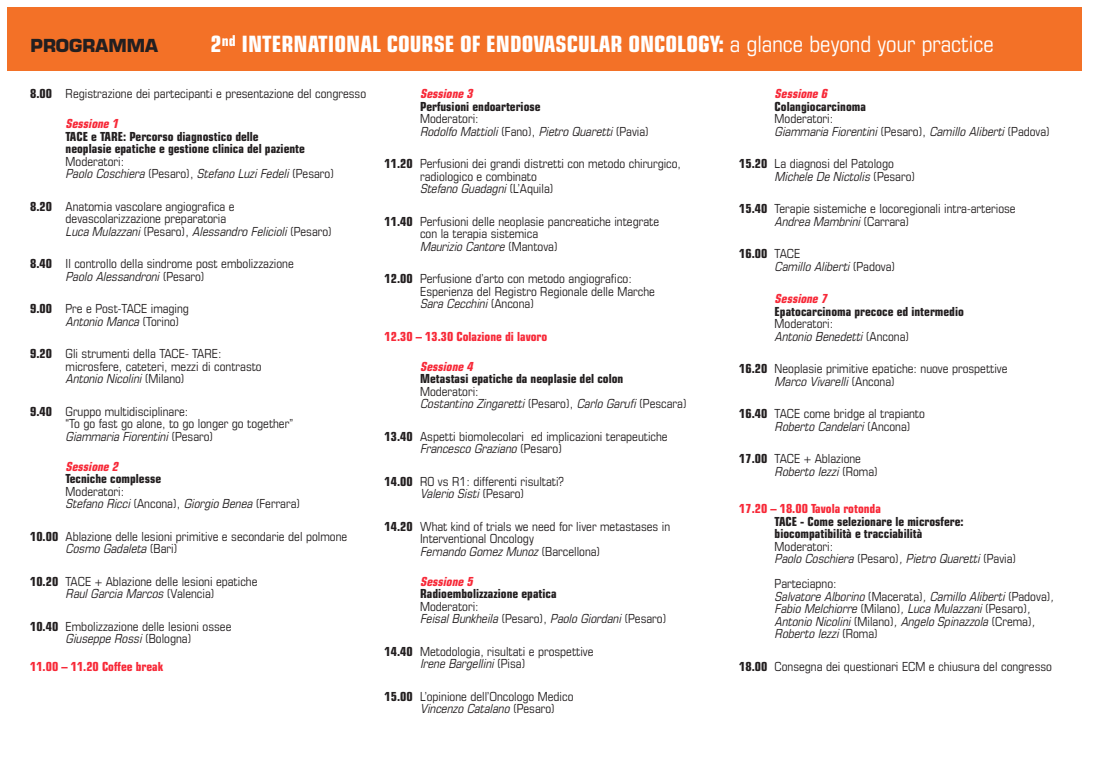
<style>
.page{position:relative;width:1099px;height:780px;background:#fff}
.page>*{position:absolute;margin:0;border:0;box-sizing:border-box;transform-origin:0 0}
.t1{font:700 condensed 22.5px "Eurostile LT Std";color:#fff}
.t2{font:700 17.5px "Eurostile LT Std";color:#231f20}
.t3{font:condensed 12.5px/12.5px "Eurostile LT Std";color:#231f20}
.t4{font:italic condensed 12.5px/12.5px "Eurostile LT Std";color:#231f20}
.t5{font:700 condensed 12.5px/12.5px "Eurostile LT Std";color:#231f20}
.t6{font:700 condensed 12.5px "Eurostile LT Std";color:#f72938}
.t7{font:italic 700 condensed 12.5px "Eurostile LT Std";color:#f72938}
.s1{font-weight:400}
.s2{font-weight:700}
.s3{font-style:normal}
.s4{font-style:italic}
.s5{font-weight:700;font-style:normal}
</style>
<div class="page">
<div style="left:7px;top:7px;width:1074px;height:64px;background:#f37127"></div>
<h2 class="t2" style="left:31px;top:39px;width:129px">PROGRAMMA</h2>
<h1 class="t1" style="left:211px;top:36px;width:784px">2<sup>nd</sup> INTERNATIONAL COURSE OF ENDOVASCULAR ONCOLOGY: <span class="s1">a glance beyond your practice</span></h1>
<p class="t3" style="left:30px;top:88px;width:337px"><span class="s2">8.00</span> Registrazione dei partecipanti e presentazione del congresso</p>
<p class="t7" style="left:66px;top:119px;width:56px">Sessione 1</p>
<p class="t5" style="left:66px;top:131px;width:241px">TACE e TARE: Percorso diagnostico delle neoplasie epatiche e gestione clinica del paziente</p>
<p class="t4" style="left:66px;top:156px;width:270px"><span class="s3">Moderatori:<br></span>Paolo Coschiera <span class="s3">( P e s a r o ) ,</span> Stefano Luzi Fedeli <span class="s3">( P e s a r o )</span></p>
<p class="t3" style="left:66px;top:201px;width:268px;text-indent:-35px"><span class="s2">8.20</span> Anatomia vascolare angiografica e devascolarizzazione preparatoria<br><span class="s4">Luca Mulazzani</span> ( P e s a r o ) , <span class="s4">Alessandro Felicioli</span> ( P e s a r o )</p>
<p class="t3" style="left:66px;top:258px;width:230px;text-indent:-35px"><span class="s2">8.40</span> Il controllo della sindrome post embolizzazione<br><span class="s4">Paolo Alessandroni</span> ( P e s a r o )</p>
<p class="t3" style="left:66px;top:303px;width:125px;text-indent:-35px"><span class="s2">9.00</span> Pre e Post-TACE imaging<br><span class="s4">Antonio Manca</span> ( To r i n o )</p>
<p class="t3" style="left:66px;top:348px;width:198px;text-indent:-35px"><span class="s2">9.20</span> Gli strumenti della TACE- TARE: microsfere, cateteri, mezzi di contrasto<br><span class="s4">Antonio Nicolini</span> ( M i l a n o )</p>
<p class="t3" style="left:66px;top:406px;width:229px;text-indent:-35px"><span class="s2">9.40</span> Gruppo multidisciplinare:<br>“To go fast go alone, to go longer go together”<br><span class="s4">Giammaria Fiorentini</span> ( P e s a r o )</p>
<p class="t7" style="left:66px;top:461px;width:56px">Sessione 2</p>
<p class="t5" style="left:66px;top:473px;width:97px">Tecniche complesse</p>
<p class="t3" style="left:66px;top:486px;width:236px">Moderatori:<br><span class="s4">Stefano Ricci</span> ( A n c o n a ) , <span class="s4">Giorgio Benea</span> ( F e r r a r a )</p>
<p class="t3" style="left:66px;top:531px;width:283px;text-indent:-35px"><span class="s2">10.00</span> Ablazione delle lesioni primitive e secondarie del polmone<br><span class="s4">Cosmo Gadaleta</span> ( B a r i )</p>
<p class="t3" style="left:66px;top:576px;width:193px;text-indent:-35px"><span class="s2">10.20</span> TACE + Ablazione delle lesioni epatiche<br><span class="s4">Raul Garcia Marcos</span> ( Va l e n c i a )</p>
<p class="t3" style="left:30px;top:621px;width:203px;text-align:center"><span class="s2">10.40</span> Embolizzazione delle lesioni ossee<br><span class="s4">Giuseppe Rossi</span> ( B o l o g n a )</p>
<p class="t6" style="left:30px;top:661px;width:134px">11.00 – 11.20 Coffee break</p>
<p class="t7" style="left:420px;top:89px;width:56px">Sessione 3</p>
<p class="t5" style="left:420px;top:101px;width:122px">Perfusioni endoarteriose</p>
<p class="t4" style="left:420px;top:113px;width:230px"><span class="s3">Moderatori:<br></span>Rodolfo Mattioli <span class="s3">( F a n o ) ,</span> Pietro Quaretti <span class="s3">( P a v i a )</span></p>
<p class="t3" style="left:420px;top:158px;width:262px;text-indent:-35px"><span class="s2">11.20</span> Perfusioni dei grandi distretti con metodo chirurgico, radiologico e combinato<br><span class="s4">Stefano Guadagni</span> ( L’ A q u i l a )</p>
<p class="t3" style="left:420px;top:216px;width:240px;text-indent:-35px"><span class="s2">11.40</span> Perfusioni delle neoplasie pancreatiche integrate con la terapia sistemica<br><span class="s4">Maurizio Cantore</span> ( M a n t o v a )</p>
<p class="t3" style="left:420px;top:273px;width:236px;text-indent:-35px"><span class="s2">12.00</span> Perfusione d’arto con metodo angiografico:<br>Esperienza del Registro Regionale delle Marche<br><span class="s4">Sara Cecchini</span> ( A n c o n a )</p>
<p class="t6" style="left:384px;top:331px;width:164px">12.30 – 13.30 Colazione di lavoro</p>
<p class="t7" style="left:420px;top:361px;width:56px">Sessione 4</p>
<p class="t5" style="left:420px;top:373px;width:205px">Metastasi epatiche da neoplasie del colon</p>
<p class="t4" style="left:420px;top:386px;width:268px"><span class="s3">Moderatori:<br></span>Costantino Zingaretti <span class="s3">( P e s a r o ) ,</span> Carlo Garufi <span class="s3">( P e s c a r a )</span></p>
<p class="t3" style="left:420px;top:431px;width:249px;text-indent:-35px"><span class="s2">13.40</span> Aspetti biomolecolari ed implicazioni terapeutiche<br><span class="s4">Francesco Graziano</span> ( P e s a r o )</p>
<p class="t3" style="left:384px;top:476px;width:181px;text-align:center"><span class="s2">14.00</span> R0 vs R1: differenti risultati?<br><span class="s4">Valerio Sisti</span> ( P e s a r o )</p>
<p class="t3" style="left:420px;top:521px;width:252px;text-indent:-35px"><span class="s2">14.20</span> What kind of trials we need for liver metastases in<br>Interventional Oncology<br><span class="s4">Fernando Gomez Munoz</span> ( B a r c e l l o n a )</p>
<p class="t7" style="left:420px;top:576px;width:56px">Sessione 5</p>
<p class="t5" style="left:420px;top:588px;width:138px">Radioembolizzazione epatica</p>
<p class="t3" style="left:420px;top:601px;width:248px">Moderatori:<br><span class="s4">Feisal Bunkheila</span> ( P e s a r o ) , <span class="s4">Paolo Giordani</span> ( P e s a r o )</p>
<p class="t3" style="left:420px;top:646px;width:175px;text-indent:-35px"><span class="s2">14.40</span> Metodologia, risultati e prospettive<br><span class="s4">Irene Bargellini</span> ( P i s a )</p>
<p class="t3" style="left:420px;top:691px;width:155px;text-indent:-35px"><span class="s2">15.00</span> L’opinione dell’Oncologo Medico<br><span class="s4">Vincenzo Catalano</span> ( P e s a r o )</p>
<p class="t7" style="left:774px;top:89px;width:56px">Sessione 6</p>
<p class="t5" style="left:774px;top:101px;width:93px">Colangiocarcinoma</p>
<p class="t4" style="left:774px;top:113px;width:277px"><span class="s3">Moderatori:<br></span>Giammaria Fiorentini <span class="s3">( P e s a r o ) ,</span> Camillo Aliberti <span class="s3">( P a d o v a )</span></p>
<p class="t3" style="left:774px;top:158px;width:142px;text-indent:-35px"><span class="s2">15.20</span> La diagnosi del Patologo<br><span class="s4">Michele De Nictolis</span> ( P e s a r o )</p>
<p class="t3" style="left:774px;top:203px;width:242px;text-indent:-35px"><span class="s2">15.40</span> Terapie sistemiche e locoregionali intra-arteriose<br><span class="s4">Andrea Mambrini</span> ( C a r r a r a )</p>
<p class="t4" style="left:774px;top:248px;width:122px;text-indent:-35px"><span class="s5">16.00</span> <span class="s3">TACE<br></span>Camillo Aliberti <span class="s3">( P a d o v a )</span></p>
<p class="t7" style="left:774px;top:294px;width:56px">Sessione 7</p>
<p class="t5" style="left:774px;top:306px;width:191px">Epatocarcinoma precoce ed intermedio</p>
<p class="t3" style="left:774px;top:318px;width:136px">Moderatori:<br><span class="s4">Antonio Benedetti</span> ( A n c o n a )</p>
<p class="t3" style="left:774px;top:363px;width:234px;text-indent:-35px"><span class="s2">16.20</span> Neoplasie primitive epatiche: nuove prospettive<br><span class="s4">Marco Vivarelli</span> ( A n c o n a )</p>
<p class="t3" style="left:774px;top:408px;width:152px;text-indent:-35px"><span class="s2">16.40</span> TACE come bridge al trapianto<br><span class="s4">Roberto Candelari</span> ( A n c o n a )</p>
<p class="t3" style="left:774px;top:453px;width:105px;text-indent:-35px"><span class="s2">17.00</span> TACE + Ablazione<br><span class="s4">Roberto Iezzi</span> ( R o m a )</p>
<p class="t6" style="left:739px;top:504px;width:143px">17.20 – 18.00 Tavola rotonda</p>
<p class="t5" style="left:774px;top:516px;width:190px">TACE - Come selezionare le microsfere: biocompatibilità e tracciabilità</p>
<p class="t4" style="left:774px;top:541px;width:243px"><span class="s3">Moderatori:<br></span>Paolo Coschiera <span class="s3">( P e s a r o )</span> , Pietro Quaretti <span class="s3">( P a v i a )</span></p>
<p class="t4" style="left:774px;top:578px;width:283px"><span class="s3">Parteciapno:<br></span>Salvatore Alborino <span class="s3">( M a c e r a t a )</span> , Camillo Aliberti <span class="s3">( P a d o v a )</span> , Fabio Melchiorre <span class="s3">( M i l a n o )</span> , Luca Mulazzani <span class="s3">( P e s a r o )</span> , Antonio Nicolini <span class="s3">( M i l a n o )</span> , Angelo Spinazzola <span class="s3">( C r e m a )</span> , Roberto Iezzi <span class="s3">( R o m a )</span></p>
<p class="t3" style="left:739px;top:661px;width:314px"><span class="s2">18.00</span> Consegna dei questionari ECM e chiusura del congresso</p>
</div>
